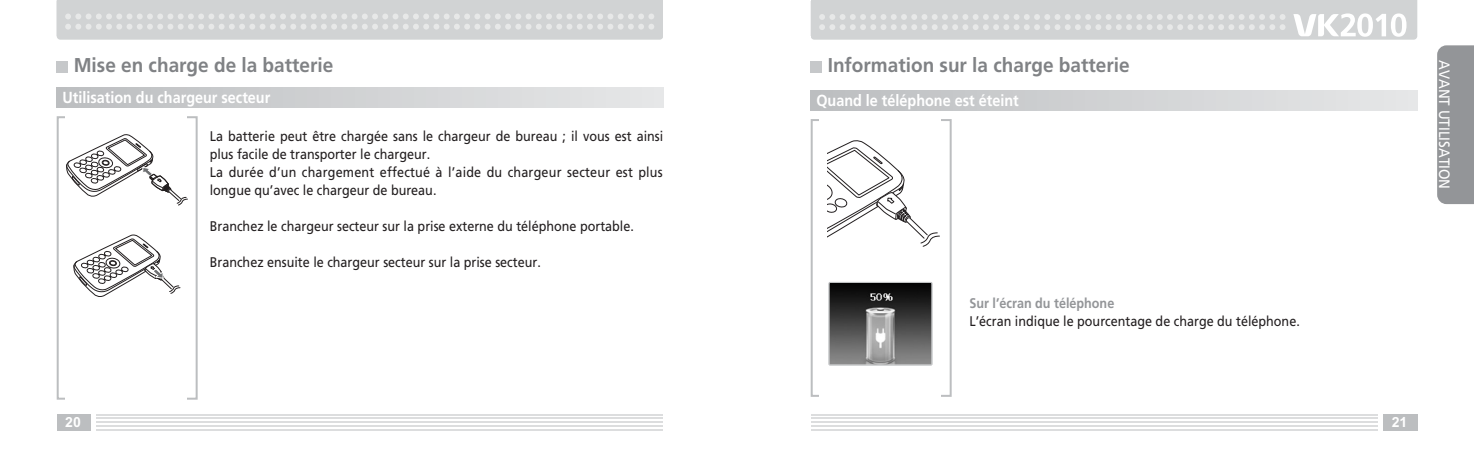
<style>
.page{position:relative;width:1474px;height:452px;background:#fff}
.page>*{position:absolute;margin:0;border:0;box-sizing:border-box;transform-origin:0 0}
.t1{font:700 20px "Frutiger";color:#808285;scale:.95 1}
.t2{font:700 16px "Frutiger";color:#fff;scale:.9 1}
.t3{font:15px "Frutiger";color:#fff;scale:.9 1}
.t4{font:14px/18px "Frutiger";color:#231f20;scale:.9 1}
.t5{font:700 14px "Frutiger";color:#939598;scale:.9 1}
.t6{font:700 14px "Arial";color:#fff}
</style>
<div class="page">
<svg style="left:811px;top:0;width:606px;height:40px"></svg>
<hr style="left:811px;top:429px;width:567px;height:2px;background:#dcddde">
<hr style="left:811px;top:414px;width:567px;height:1px;background:#dcddde">
<hr style="left:811px;top:418px;width:567px;height:1px;background:#dcddde">
<hr style="left:811px;top:422px;width:567px;height:1px;background:#dcddde">
<hr style="left:811px;top:425px;width:567px;height:2px;background:#dcddde">
<div style="left:1383px;top:414px;width:34px;height:17px;background:#bcbec0"></div>
<svg style="left:57px;top:0;width:606px;height:40px"></svg>
<hr style="left:96px;top:429px;width:567px;height:2px;background:#dcddde">
<hr style="left:96px;top:414px;width:567px;height:1px;background:#dcddde">
<hr style="left:96px;top:418px;width:567px;height:1px;background:#dcddde">
<hr style="left:96px;top:422px;width:567px;height:1px;background:#dcddde">
<hr style="left:96px;top:425px;width:567px;height:2px;background:#dcddde">
<div style="left:57px;top:414px;width:34px;height:17px;background:#bcbec0"></div>
<div style="left:57px;top:116px;width:141px;height:284px;border:2px solid #bcbec0"></div>
<div style="left:66px;top:112px;width:121px;height:301px;background:#fff"></div>
<div style="left:57px;top:62px;width:11px;height:11px;background:#c6c8ca"></div>
<div style="left:57px;top:88px;width:606px;height:20px;background:linear-gradient(to right,#bcbec0,#e6e7e8)"></div>
<svg style="left:66px;top:134px;width:122px;height:71px"></svg>
<svg style="left:73px;top:234px;width:107px;height:63px"></svg>
<div style="left:811px;top:119px;width:141px;height:278px;border:2px solid #bcbec0"></div>
<div style="left:820px;top:115px;width:121px;height:282px;background:#fff"></div>
<svg style="left:828px;top:140px;width:112px;height:107px"></svg>
<div style="left:811px;top:62px;width:11px;height:11px;background:#c6c8ca"></div>
<div style="left:811px;top:91px;width:606px;height:20px;background:linear-gradient(to right,#bcbec0,#e6e7e8)"></div>
<div style="left:1437px;top:45px;width:37px;height:159px;background:#939598"></div>
<img style="left:829px;top:283px;width:103px;height:82px">
<div style="left:828px;top:282px;width:105px;height:84px;border:1px solid #bcbec0"></div>
<h1 class="t1" style="left:74px;top:57px;width:275px">Mise en charge de la batterie</h1>
<p class="t2" style="left:62px;top:91px;width:233px">Utilisation du chargeur secteur</p>
<p class="t4" style="left:210px;top:129px;width:505px">La batterie peut être chargée sans le chargeur de bureau ; il vous est ainsi plus facile de transporter le chargeur.<br>La durée d’un chargement effectué à l’aide du chargeur secteur est plus longue qu’avec le chargeur de bureau.</p>
<p class="t4" style="left:210px;top:219px;width:473px">Branchez le chargeur secteur sur la prise externe du téléphone portable.</p>
<p class="t4" style="left:210px;top:255px;width:369px">Branchez ensuite le chargeur secteur sur la prise secteur.</p>
<h1 class="t1" style="left:828px;top:57px;width:319px">Information sur la charge batterie</h1>
<p class="t2" style="left:816px;top:94px;width:226px">Quand le téléphone est éteint</p>
<p class="t5" style="left:969px;top:298px;width:163px">Sur l’écran du téléphone</p>
<p class="t4" style="left:969px;top:313px;width:369px">L’écran indique le pourcentage de charge du téléphone.</p>
<p class="t3" style="left:1450px;top:60px;width:145px;rotate:90deg">AVANT UTILISATION</p>
<p class="t6" style="left:65px;top:417px;width:17px">20</p>
<p class="t6" style="left:1392px;top:417px;width:17px">21</p>
</div>
